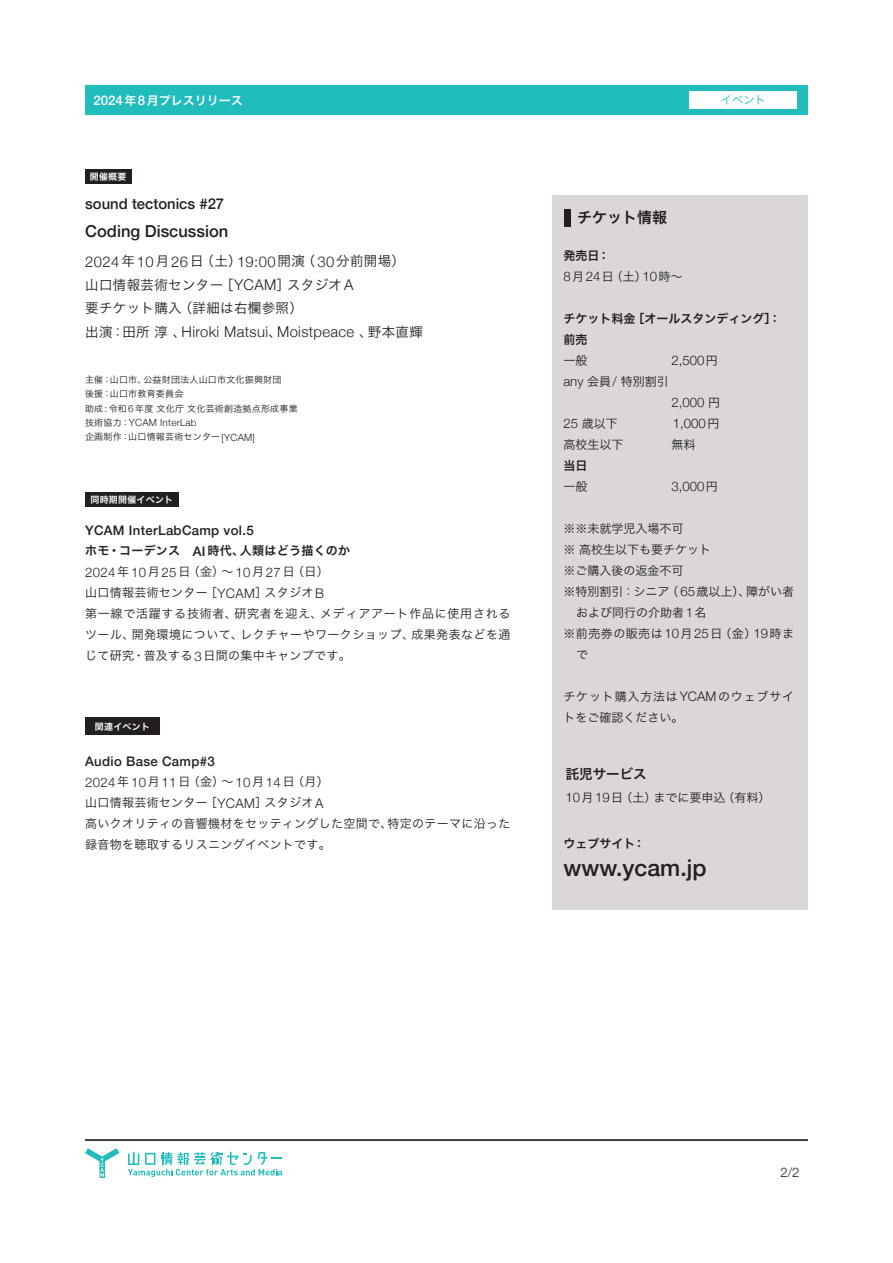
<style>
.page{position:relative;width:893px;height:1263px;background:#fff}
.page>*{position:absolute;margin:0;border:0;box-sizing:border-box;transform-origin:0 0}
.t1{font:500 23.1px "Helvetica Neue";color:#231f20}
.開催概要_事業名{font:500 16.5px "Helvetica Neue";color:#231f20}
.チケット情報タイトル{font:15px "Hira Kaku Pro W6";color:#231f20}
.開催概要_日時{font:300 14.85px "Helvetica Neue";letter-spacing:.025em;color:#231f20}
.開催概要_基本情報{font:300 14.85px "Helvetica Neue";letter-spacing:.025em;color:#231f20}
.開催概要_事業名-2{font:500 14.85px "Helvetica Neue";color:#231f20}
.開催概要_その他{font:13.5px "Hira Kaku Pro W3";letter-spacing:.025em;color:#231f20}
.開催概要_日時-2{font:13.5px "Hira Kaku Pro W3";letter-spacing:.025em;color:#231f20}
.プロフィール_箇条書き{font:13.5px "Hira Kaku Pro W6";color:#231f20}
.開催概要_その他-2{font:300 13.2px "Helvetica Neue";letter-spacing:.025em;color:#231f20}
.開催概要_その他-3{font:500 13.2px "Helvetica Neue";letter-spacing:.025em;color:#231f20}
.開催概要_その他-4{font:12px/21px "Hira Kaku Pro W3";letter-spacing:.025em;color:#231f20}
.開催概要_その他-5{font:12px/21px "Hira Kaku Pro W3";color:#231f20}
.開催概要_その他-6{font:12px "Hira Kaku Pro W6";color:#231f20}
.開催概要_その他-7{font:12px/21px "Hira Kaku Pro W3";letter-spacing:.07em;color:#231f20}
.開催概要_その他-8{font:12px "Hira Kaku Pro W6";letter-spacing:.025em;color:#231f20}
.プロフィール_箇条書き-2{font:12px "Hira Kaku Pro W3";color:#231f20}
.t2{font:12px "Hira Kaku Pro W6";color:#fff}
.P2カテゴリ{font:11.25px "Hira Kaku Pro W3";color:#21bdbd}
.開催概要_クレジット{font:300 9.9px "Helvetica Neue";letter-spacing:.025em;color:#231f20}
.開催概要_クレジット-2{font:9px "Hira Kaku Pro W3";letter-spacing:.025em;color:#231f20}
.開催概要_見出し{font:9px "Hira Kaku Pro W6";letter-spacing:.025em;color:#fff}
.s1{font-family:"Helvetica Neue";font-weight:500;font-size:13.2px}
.s2{font-family:"Hira Kaku Pro W3";font-weight:400;font-size:13.5px}
.s3{font-family:"Helvetica Neue";font-weight:300;font-size:14.85px}
.s4{font-family:"Helvetica Neue";font-weight:300;font-size:9.9px}
.s5{font-family:"Hira Kaku Pro W3";font-weight:400;font-size:9px}
.s6{font-family:"Hira Kaku Pro W3";font-weight:400;font-size:12px}
.s7{font-family:"Helvetica Neue";font-weight:300;font-size:13.2px}
</style>
<div class="page">
<svg style="left:85px;top:1148px;width:34px;height:30px"></svg>
<svg style="left:128px;top:1152px;width:154px;height:25px"></svg>
<div style="left:85px;top:85px;width:723px;height:30px;background:#21bdbd"></div>
<hr style="left:85px;top:1139px;width:723px;height:1px;background:#231f20">
<hr style="left:85px;top:1140px;width:723px;height:1px;background:#231f20">
<div style="left:85px;top:169px;width:46px;height:15px;background:#231f20"></div>
<div style="left:689px;top:91px;width:108px;height:17px;background:#fff"></div>
<div style="left:553px;top:196px;width:255px;height:714px;background:#dad7d6"></div>
<div style="left:564px;top:210px;width:7px;height:17px;background:#231f20"></div>
<div style="left:85px;top:492px;width:94px;height:15px;background:#231f20"></div>
<div style="left:85px;top:718px;width:75px;height:17px;background:#231f20"></div>
<p class="t2" style="left:94px;top:89px;width:151px"><span class="s1">2024</span>年<span class="s1">8</span>月プレスリリース</p>
<p class="開催概要_見出し" style="left:90px;top:168px;width:38px">開催概要</p>
<p class="開催概要_事業名-2" style="left:85px;top:191px;width:140px">sound tectonics #27</p>
<p class="開催概要_事業名" style="left:85px;top:218px;width:145px">Coding Discussion</p>
<p class="開催概要_基本情報" style="left:85px;top:249px;width:321px">2024<span class="s2">年</span>10<span class="s2">月</span>26<span class="s2">日（土）</span>19:00<span class="s2">開演（</span>30<span class="s2">分前開場）</span></p>
<p class="開催概要_その他" style="left:85px;top:273px;width:270px">山口情報芸術センター［<span class="s3">YCAM</span>］スタジオ<span class="s3">A</span></p>
<p class="開催概要_日時-2" style="left:85px;top:296px;width:219px">要チケット購入（詳細は右欄参照）</p>
<p class="開催概要_日時" style="left:85px;top:320px;width:339px"><span class="s2">出演：田所淳、</span>Hiroki Matsui<span class="s2">、</span>Moistpeace <span class="s2">、野本直輝</span></p>
<p class="開催概要_クレジット-2" style="left:85px;top:371px;width:198px">主催：山口市、公益財団法人山口市文化振興財団</p>
<p class="開催概要_クレジット-2" style="left:85px;top:386px;width:100px">後援：山口市教育委員会</p>
<p class="開催概要_クレジット-2" style="left:85px;top:400px;width:214px">助成<span class="s4">:</span>令和<span class="s4">6</span>年度文化庁文化芸術創造拠点形成事業</p>
<p class="開催概要_クレジット" style="left:85px;top:415px;width:113px"><span class="s5">技術協力：</span>YCAM InterLab</p>
<p class="開催概要_クレジット-2" style="left:85px;top:429px;width:171px">企画制作：山口情報芸術センター<span class="s4">[YCAM]</span></p>
<p class="開催概要_見出し" style="left:91px;top:492px;width:84px">同時期開催イベント</p>
<p class="開催概要_その他-3" style="left:85px;top:520px;width:170px">YCAM InterLabCamp vol.5</p>
<p class="開催概要_その他-8" style="left:85px;top:540px;width:267px">ホモ・コーデンス　<span class="s1">AI</span>時代、人類はどう描くのか</p>
<p class="開催概要_その他-2" style="left:85px;top:561px;width:245px">2024<span class="s6">年</span>10<span class="s6">月</span>25<span class="s6">日（金）～</span>10<span class="s6">月</span>27<span class="s6">日（日）</span></p>
<p class="開催概要_その他-4" style="left:85px;top:581px;width:240px">山口情報芸術センター［<span class="s7">YCAM</span>］スタジオ<span class="s7">B</span></p>
<p class="開催概要_その他-4" style="left:85px;top:602px;width:427px;text-align:justify">第一線で活躍する技術者、研究者を迎え、メディアアート作品に使用されるツール、開発環境について、レクチャーやワークショップ、成果発表などを通じて研究・普及する<span class="s7">3</span>日間の集中キャンプです。</p>
<p class="開催概要_見出し" style="left:95px;top:718px;width:57px">関連イベント</p>
<p class="開催概要_その他-3" style="left:85px;top:751px;width:131px">Audio Base Camp#3</p>
<p class="開催概要_その他-2" style="left:85px;top:771px;width:245px">2024<span class="s6">年</span>10<span class="s6">月</span>11<span class="s6">日（金）～</span>10<span class="s6">月</span>14<span class="s6">日（月）</span></p>
<p class="開催概要_その他-4" style="left:85px;top:791px;width:240px">山口情報芸術センター［<span class="s7">YCAM</span>］スタジオ<span class="s7">A</span></p>
<p class="開催概要_その他-4" style="left:85px;top:812px;width:427px">高いクオリティの音響機材をセッティングした空間で、特定のテーマに沿った録音物を聴取するリスニングイベントです。</p>
<p class="P2カテゴリ" style="left:721px;top:90px;width:46px">イベント</p>
<p class="チケット情報タイトル" style="left:577px;top:203px;width:91px">チケット情報</p>
<p class="開催概要_その他-6" style="left:563px;top:244px;width:48px">発売日：</p>
<p class="開催概要_その他-4" style="left:563px;top:265px;width:121px"><span class="s7">8</span>月<span class="s7">24</span>日（土）<span class="s7">10</span>時～</p>
<p class="開催概要_その他-6" style="left:563px;top:307px;width:219px">チケット料金［オールスタンディング］：</p>
<p class="開催概要_その他-6" style="left:563px;top:328px;width:25px">前売</p>
<p class="開催概要_その他-4" style="left:563px;top:349px;width:25px">一般</p>
<p class="開催概要_その他-2" style="left:671px;top:350px;width:48px">2,500<span class="s6">円</span></p>
<p class="開催概要_その他-4" style="left:563px;top:370px;width:107px"><span class="s7">any</span> 会員<span class="s7">/</span> 特別割引</p>
<p class="開催概要_その他-2" style="left:671px;top:392px;width:50px">2,000 <span class="s6">円</span></p>
<p class="開催概要_その他-4" style="left:563px;top:412px;width:56px"><span class="s7">25</span> 歳以下</p>
<p class="開催概要_その他-2" style="left:673px;top:413px;width:48px">1,000<span class="s6">円</span></p>
<p class="開催概要_その他-4" style="left:563px;top:433px;width:61px">高校生以下</p>
<p class="開催概要_その他-4" style="left:671px;top:433px;width:25px">無料</p>
<p class="開催概要_その他-6" style="left:563px;top:454px;width:25px">当日</p>
<p class="開催概要_その他-4" style="left:563px;top:475px;width:25px">一般</p>
<p class="開催概要_その他-2" style="left:671px;top:476px;width:48px">3,000<span class="s6">円</span></p>
<p class="開催概要_その他-5" style="left:563px;top:517px;width:121px">※※未就学児入場不可</p>
<p class="開催概要_その他-5" style="left:563px;top:538px;width:149px">※ 高校生以下も要チケット</p>
<p class="開催概要_その他-5" style="left:563px;top:559px;width:121px">※ご購入後の返金不可</p>
<p class="開催概要_その他-5" style="left:576px;top:580px;width:219px;text-indent:-13px">※特別割引：シニア（ <span class="s7">65</span>歳以上）、障がい者および同行の介助者<span class="s7">1</span>名</p>
<p class="開催概要_その他-4" style="left:576px;top:622px;width:219px;text-indent:-13px">※前売券の販売は<span class="s7">10</span>月<span class="s7">25</span>日（金）<span class="s7">19</span>時まで</p>
<p class="開催概要_その他-7" style="left:563px;top:685px;width:232px">チケット購入方法は<span class="s7">YCAM</span>のウェブサイトをご確認ください。</p>
<p class="プロフィール_箇条書き" style="left:566px;top:762px;width:82px">託児サービス</p>
<p class="プロフィール_箇条書き-2" style="left:565px;top:787px;width:206px"><span class="s7">10</span>月<span class="s7">19</span>日（土）までに要申込（有料）</p>
<p class="開催概要_その他-6" style="left:563px;top:833px;width:83px">ウェブサイト：</p>
<p class="t1" style="left:563px;top:849px;width:145px">www.ycam.jp</p>
<p class="開催概要_その他-2" style="left:780px;top:1161px;width:21px">2/2</p>
</div>
